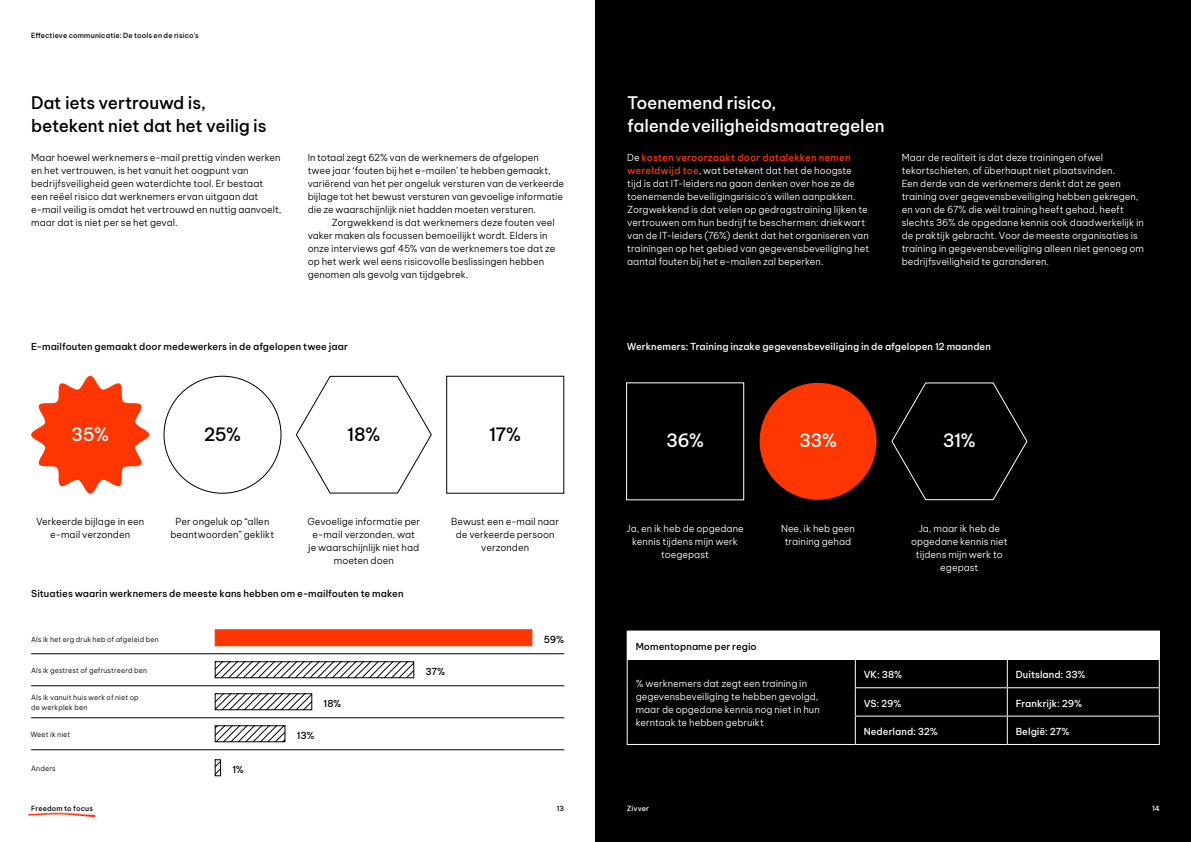
<style>
.page{position:relative;width:1191px;height:842px;background:#fff}
.page>*{position:absolute;margin:0;border:0;box-sizing:border-box;transform-origin:0 0}
.t1{font:500 18px "Be Vietnam Pro";letter-spacing:-.03em;color:#fff}
.t2{font:500 18px "Be Vietnam Pro";color:#000}
.t3{font:500 17px/23px "Be Vietnam Pro";letter-spacing:-.015em;color:#000}
.t4{font:500 17px/23px "Be Vietnam Pro";letter-spacing:-.01em;color:#fff}
.t5{font:300 9.5px/13px "Be Vietnam Pro";color:#fff}
.t6{font:300 9.5px/13px "Be Vietnam Pro";color:#000;text-align:center}
.t7{font:500 9.5px "Be Vietnam Pro";letter-spacing:.005em;color:#000}
.t8{font:500 9.5px "Be Vietnam Pro";letter-spacing:.005em;color:#fff}
.t9{font:300 7px/10px "Be Vietnam Pro";letter-spacing:.02em;color:#000}
.t10{font:500 7px "Be Vietnam Pro";letter-spacing:.015em;color:#000}
.t11{font:500 7px "Be Vietnam Pro";letter-spacing:.01em;color:#fff}
.s1{font-weight:500;color:#ff3600}
</style>
<div class="page">
<div style="left:595px;top:0;width:596px;height:842px;background:#000"></div>
<svg style="left:31px;top:376px;width:118px;height:118px"></svg>
<svg style="left:295px;top:375px;width:137px;height:119px"></svg>
<div style="left:627px;top:631px;width:532px;height:28px;background:#fff"></div>
<hr style="left:626px;top:630px;width:229px;height:1px;background:#fff">
<hr style="left:855px;top:630px;width:152px;height:1px;background:#fff">
<hr style="left:1007px;top:630px;width:152px;height:1px;background:#fff">
<hr style="left:626px;top:659px;width:229px;height:1px;background:#fff">
<svg style="left:626px;top:631px;width:1px;height:113px"></svg>
<hr style="left:626px;top:744px;width:229px;height:1px;background:#fff">
<hr style="left:855px;top:659px;width:152px;height:1px;background:#fff">
<hr style="left:1007px;top:659px;width:152px;height:1px;background:#fff">
<hr style="left:855px;top:687px;width:152px;height:1px;background:#fff">
<hr style="left:1007px;top:687px;width:152px;height:1px;background:#fff">
<hr style="left:855px;top:716px;width:152px;height:1px;background:#fff">
<svg style="left:855px;top:660px;width:1px;height:84px"></svg>
<hr style="left:1007px;top:716px;width:152px;height:1px;background:#fff">
<svg style="left:1006px;top:660px;width:1px;height:84px"></svg>
<svg style="left:1158px;top:660px;width:1px;height:84px"></svg>
<hr style="left:855px;top:744px;width:152px;height:1px;background:#fff">
<hr style="left:1007px;top:744px;width:152px;height:1px;background:#fff">
<svg style="left:28px;top:813px;width:68px;height:4px"></svg>
<hr style="left:31px;top:654px;width:533px;height:1px;background:#000">
<hr style="left:31px;top:686px;width:533px;height:1px;background:#000">
<hr style="left:31px;top:718px;width:533px;height:1px;background:#000">
<hr style="left:31px;top:750px;width:533px;height:1px;background:#000">
<svg style="left:217px;top:727px;width:66px;height:13px"></svg>
<div style="left:215px;top:725px;width:70px;height:17px;border:1px solid #000"></div>
<svg style="left:217px;top:762px;width:2px;height:11px"></svg>
<div style="left:215px;top:759px;width:6px;height:17px;border:1px solid #000"></div>
<svg style="left:217px;top:695px;width:93px;height:13px"></svg>
<div style="left:215px;top:693px;width:97px;height:17px;border:1px solid #000"></div>
<svg style="left:217px;top:663px;width:195px;height:13px"></svg>
<div style="left:215px;top:661px;width:199px;height:17px;border:1px solid #000"></div>
<div style="left:215px;top:629px;width:317px;height:17px;background:#ff3600;border:1px solid #ff3600"></div>
<div style="left:759px;top:383px;width:117px;height:117px;background:#ff3600;border-radius:50%"></div>
<svg style="left:891px;top:382px;width:137px;height:119px"></svg>
<div style="left:626px;top:382px;width:118px;height:118px;border:1px solid #fff"></div>
<p class="t10" style="left:31px;top:30px;width:169px">Effectieve communicatie: De tools en de risico’s</p>
<h2 class="t3" style="left:31px;top:90px;width:237px">Dat iets vertrouwd is, betekent niet dat het veilig is</h2>
<p class="t6" style="left:31px;top:150px;width:252px;text-align:left">Maar hoewel werknemers e-mail prettig vinden werken en het vertrouwen, is het vanuit het oogpunt van bedrijfsveiligheid geen waterdichte tool. Er bestaat een reëel risico dat werknemers ervan uitgaan dat e-mail veilig is omdat het vertrouwd en nuttig aanvoelt, maar dat is niet per se het geval.</p>
<p class="t6" style="left:308px;top:150px;width:258px;text-align:left">In totaal zegt 62% van de werknemers de afgelopen twee jaar ‘fouten bij het e-mailen’ te hebben gemaakt, variërend van het per ongeluk versturen van de verkeerde bijlage tot het bewust versturen van gevoelige informatie die ze waarschijnlijk niet hadden moeten versturen.</p>
<p class="t6" style="left:308px;top:215px;width:249px;text-align:left;text-indent:24px">Zorgwekkend is dat werknemers deze fouten veel vaker maken als focussen bemoeilijkt wordt. Elders in onze interviews gaf 45% van de werknemers toe dat ze op het werk wel eens risicovolle beslissingen hebben genomen als gevolg van tijdgebrek.</p>
<p class="t7" style="left:31px;top:338px;width:318px">E-mailfouten gemaakt door medewerkers in de afgelopen twee jaar</p>
<h1 class="t1" style="left:71px;top:419px;width:39px">35%</h1>
<h1 class="t2" style="left:204px;top:419px;width:39px">25%</h1>
<h1 class="t2" style="left:347px;top:419px;width:35px">18%</h1>
<h1 class="t2" style="left:489px;top:419px;width:34px">17%</h1>
<p class="t6" style="left:36px;top:514px;width:109px">Verkeerde bijlage in een e-mail verzonden</p>
<p class="t6" style="left:170px;top:514px;width:105px">Per ongeluk op “allen beantwoorden” geklikt</p>
<p class="t6" style="left:307px;top:514px;width:114px">Gevoelige informatie per e-mail verzonden, wat je waarschijnlijk niet had moeten doen</p>
<p class="t6" style="left:451px;top:514px;width:109px">Bewust een e-mail naar de verkeerde persoon verzonden</p>
<p class="t7" style="left:31px;top:585px;width:374px">Situaties waarin werknemers de meeste kans hebben om e-mailfouten te maken</p>
<p class="t9" style="left:31px;top:634px;width:129px">Als ik het erg druk heb of afgeleid ben</p>
<p class="t9" style="left:31px;top:665px;width:117px">Als ik gestrest of gefrustreerd ben</p>
<p class="t9" style="left:31px;top:692px;width:109px">Als ik vanuit huis werk of niet op de werkplek ben</p>
<p class="t9" style="left:30px;top:729px;width:41px">Weet ik niet</p>
<p class="t7" style="left:297px;top:727px;width:19px">13%</p>
<p class="t9" style="left:31px;top:762px;width:26px">Anders</p>
<p class="t7" style="left:232px;top:761px;width:13px">1%</p>
<p class="t7" style="left:324px;top:695px;width:19px">18%</p>
<p class="t7" style="left:425px;top:663px;width:21px">37%</p>
<p class="t7" style="left:544px;top:631px;width:22px">59%</p>
<p class="t10" style="left:31px;top:802px;width:63px">Freedom to focus</p>
<p class="t10" style="left:557px;top:802px;width:9px">13</p>
<h2 class="t4" style="left:627px;top:90px;width:259px">Toenemend risico,<br>falende veiligheidsmaatregelen</h2>
<p class="t5" style="left:627px;top:150px;width:243px">De <span class="s1">kosten veroorzaakt door datalekken nemen wereldwijd toe</span>, wat betekent dat het de hoogste<br>tijd is dat IT-leiders na gaan denken over hoe ze de toenemende beveiligingsrisico’s willen aanpakken.<br>Zorgwekkend is dat velen op gedragstraining lijken te vertrouwen om hun bedrijf te beschermen: driekwart van de IT-leiders (76%) denkt dat het organiseren van trainingen op het gebied van gegevensbeveiliging het aantal fouten bij het e-mailen zal beperken.</p>
<p class="t5" style="left:901px;top:150px;width:244px">Maar de realiteit is dat deze trainingen ofwel tekortschieten, of überhaupt niet plaatsvinden.<br>Een derde van de werknemers denkt dat ze geen training over gegevensbeveiliging hebben gekregen, en van de 67% die wél training heeft gehad, heeft slechts 36% de opgedane kennis ook daadwerkelijk in de praktijk gebracht. Voor de meeste organisaties is training in gegevensbeveiliging alleen niet genoeg om bedrijfsveiligheid te garanderen.</p>
<p class="t8" style="left:626px;top:338px;width:366px">Werknemers: Training inzake gegevensbeveiliging in de afgelopen 12 maanden</p>
<h1 class="t1" style="left:666px;top:426px;width:40px">36%</h1>
<h1 class="t1" style="left:799px;top:426px;width:40px">33%</h1>
<h1 class="t1" style="left:942px;top:426px;width:35px">31%</h1>
<p class="t5" style="left:626px;top:521px;width:119px;text-align:center">Ja, en ik heb de opgedane kennis tijdens mijn werk toegepast</p>
<p class="t5" style="left:781px;top:521px;width:75px;text-align:center">Nee, ik heb geen training gehad</p>
<p class="t5" style="left:911px;top:521px;width:98px;text-align:center">Ja, maar ik heb de opgedane kennis niet tijdens mijn werk to egepast</p>
<p class="t7" style="left:635px;top:638px;width:123px">Momentopname per regio</p>
<p class="t5" style="left:635px;top:676px;width:186px">% werknemers dat zegt een training in gegevensbeveiliging te hebben gevolgd, maar de opgedane kennis nog niet in hun kerntaak te hebben gebruikt</p>
<p class="t8" style="left:864px;top:667px;width:40px">VK: 38%</p>
<p class="t8" style="left:1015px;top:667px;width:71px">Duitsland: 33%</p>
<p class="t8" style="left:864px;top:695px;width:39px">VS: 29%</p>
<p class="t8" style="left:1015px;top:695px;width:68px">Frankrijk: 29%</p>
<p class="t8" style="left:864px;top:723px;width:76px">Nederland: 32%</p>
<p class="t8" style="left:1015px;top:723px;width:55px">België: 27%</p>
<p class="t11" style="left:626px;top:802px;width:24px">Zivver</p>
<p class="t11" style="left:1152px;top:802px;width:9px">14</p>
</div>
